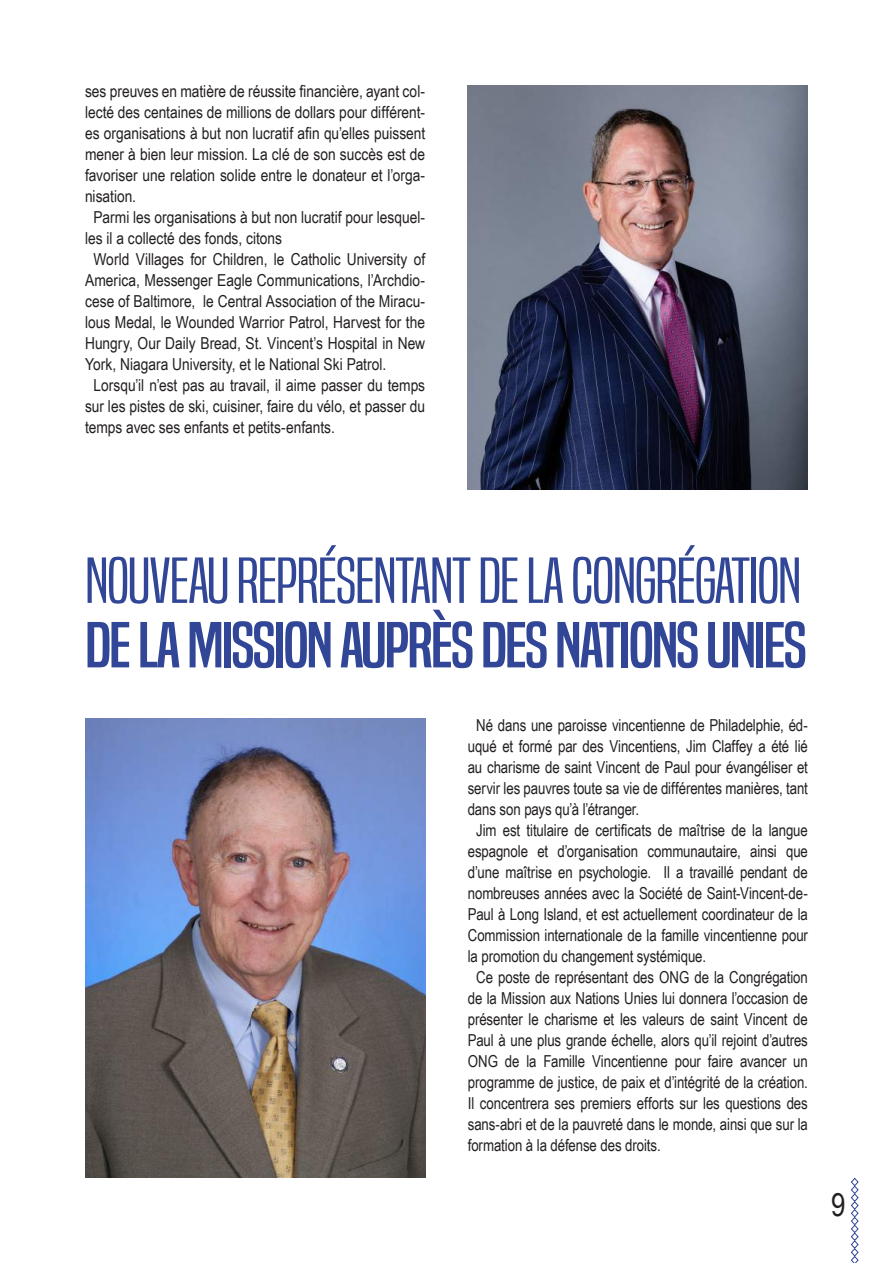
<style>
.page{position:relative;width:893px;height:1263px;background:#fff}
.page>*{position:absolute;margin:0;border:0;box-sizing:border-box;transform-origin:0 0}
.t1{font:60px "Built Titling Lt";letter-spacing:-.02em;color:#314697;scale:1.36 1}
.t2{font:60px "Built Titling Rg";letter-spacing:-.03em;color:#314697;scale:1.26 1}
.t3{font:31.5px "Arial Narrow";color:#231f20}
.t4{font:16.5px "Arial Narrow";letter-spacing:-.005em;color:#231f20}
</style>
<div class="page">
<svg style="left:850px;top:1177px;width:9px;height:86px"></svg>
<img style="left:85px;top:719px;width:340px;height:459px">
<img style="left:468px;top:85px;width:340px;height:404px">
<p class="t4" style="left:85px;top:79px;width:342px">ses preuves en matière de réussite financière, ayant col-</p>
<p class="t4" style="left:85px;top:100px;width:342px">lecté des centaines de millions de dollars pour différent-</p>
<p class="t4" style="left:85px;top:121px;width:342px">es organisations à but non lucratif afin qu’elles puissent</p>
<p class="t4" style="left:85px;top:142px;width:342px">mener à bien leur mission. La clé de son succès est de</p>
<p class="t4" style="left:85px;top:163px;width:342px">favoriser une relation solide entre le donateur et l’orga-</p>
<p class="t4" style="left:85px;top:184px;width:53px">nisation.</p>
<p class="t4" style="left:94px;top:205px;width:333px">Parmi les organisations à but non lucratif pour lesquel-</p>
<p class="t4" style="left:85px;top:226px;width:198px">les il a collecté des fonds, citons</p>
<p class="t4" style="left:94px;top:247px;width:333px">World Villages for Children, le Catholic University of</p>
<p class="t4" style="left:85px;top:268px;width:342px">America, Messenger Eagle Communications, l’Archdio-</p>
<p class="t4" style="left:85px;top:289px;width:342px">cese of Baltimore, le Central Association of the Miracu-</p>
<p class="t4" style="left:85px;top:310px;width:342px">lous Medal, le Wounded Warrior Patrol, Harvest for the</p>
<p class="t4" style="left:85px;top:331px;width:342px">Hungry, Our Daily Bread, St. Vincent’s Hospital in New</p>
<p class="t4" style="left:85px;top:352px;width:303px">York, Niagara University, et le National Ski Patrol.</p>
<p class="t4" style="left:94px;top:373px;width:333px">Lorsqu’il n’est pas au travail, il aime passer du temps</p>
<p class="t4" style="left:85px;top:394px;width:342px">sur les pistes de ski, cuisiner, faire du vélo, et passer du</p>
<p class="t4" style="left:85px;top:415px;width:251px">temps avec ses enfants et petits-enfants.</p>
<h1 class="t1" style="left:85px;top:545px;width:528px">NOUVEAU REPRÉSENTANT DE LA CONGRÉGATION</h1>
<h1 class="t2" style="left:85px;top:610px;width:574px">DE LA MISSION AUPRÈS DES NATIONS UNIES</h1>
<p class="t4" style="left:476px;top:713px;width:333px">Né dans une paroisse vincentienne de Philadelphie, éd-</p>
<p class="t4" style="left:468px;top:734px;width:342px">uqué et formé par des Vincentiens, Jim Claffey a été lié</p>
<p class="t4" style="left:468px;top:755px;width:342px">au charisme de saint Vincent de Paul pour évangéliser et</p>
<p class="t4" style="left:468px;top:776px;width:342px">servir les pauvres toute sa vie de différentes manières, tant</p>
<p class="t4" style="left:468px;top:797px;width:173px">dans son pays qu’à l’étranger.</p>
<p class="t4" style="left:476px;top:818px;width:333px">Jim est titulaire de certificats de maîtrise de la langue</p>
<p class="t4" style="left:468px;top:839px;width:342px">espagnole et d’organisation communautaire, ainsi que</p>
<p class="t4" style="left:468px;top:860px;width:342px">d’une maîtrise en psychologie. Il a travaillé pendant de</p>
<p class="t4" style="left:468px;top:881px;width:342px">nombreuses années avec la Société de Saint-Vincent-de-</p>
<p class="t4" style="left:468px;top:902px;width:342px">Paul à Long Island, et est actuellement coordinateur de la</p>
<p class="t4" style="left:468px;top:923px;width:342px">Commission internationale de la famille vincentienne pour</p>
<p class="t4" style="left:468px;top:944px;width:240px">la promotion du changement systémique.</p>
<p class="t4" style="left:476px;top:965px;width:333px">Ce poste de représentant des ONG de la Congrégation</p>
<p class="t4" style="left:468px;top:986px;width:342px">de la Mission aux Nations Unies lui donnera l’occasion de</p>
<p class="t4" style="left:468px;top:1007px;width:342px">présenter le charisme et les valeurs de saint Vincent de</p>
<p class="t4" style="left:468px;top:1028px;width:342px">Paul à une plus grande échelle, alors qu’il rejoint d’autres</p>
<p class="t4" style="left:468px;top:1049px;width:342px">ONG de la Famille Vincentienne pour faire avancer un</p>
<p class="t4" style="left:468px;top:1070px;width:342px">programme de justice, de paix et d’intégrité de la création.</p>
<p class="t4" style="left:468px;top:1091px;width:342px">Il concentrera ses premiers efforts sur les questions des</p>
<p class="t4" style="left:468px;top:1112px;width:342px">sans-abri et de la pauvreté dans le monde, ainsi que sur la</p>
<p class="t4" style="left:468px;top:1133px;width:194px">formation à la défense des droits.</p>
<h2 class="t3" style="left:831px;top:1181px;width:16px">9</h2>
</div>
